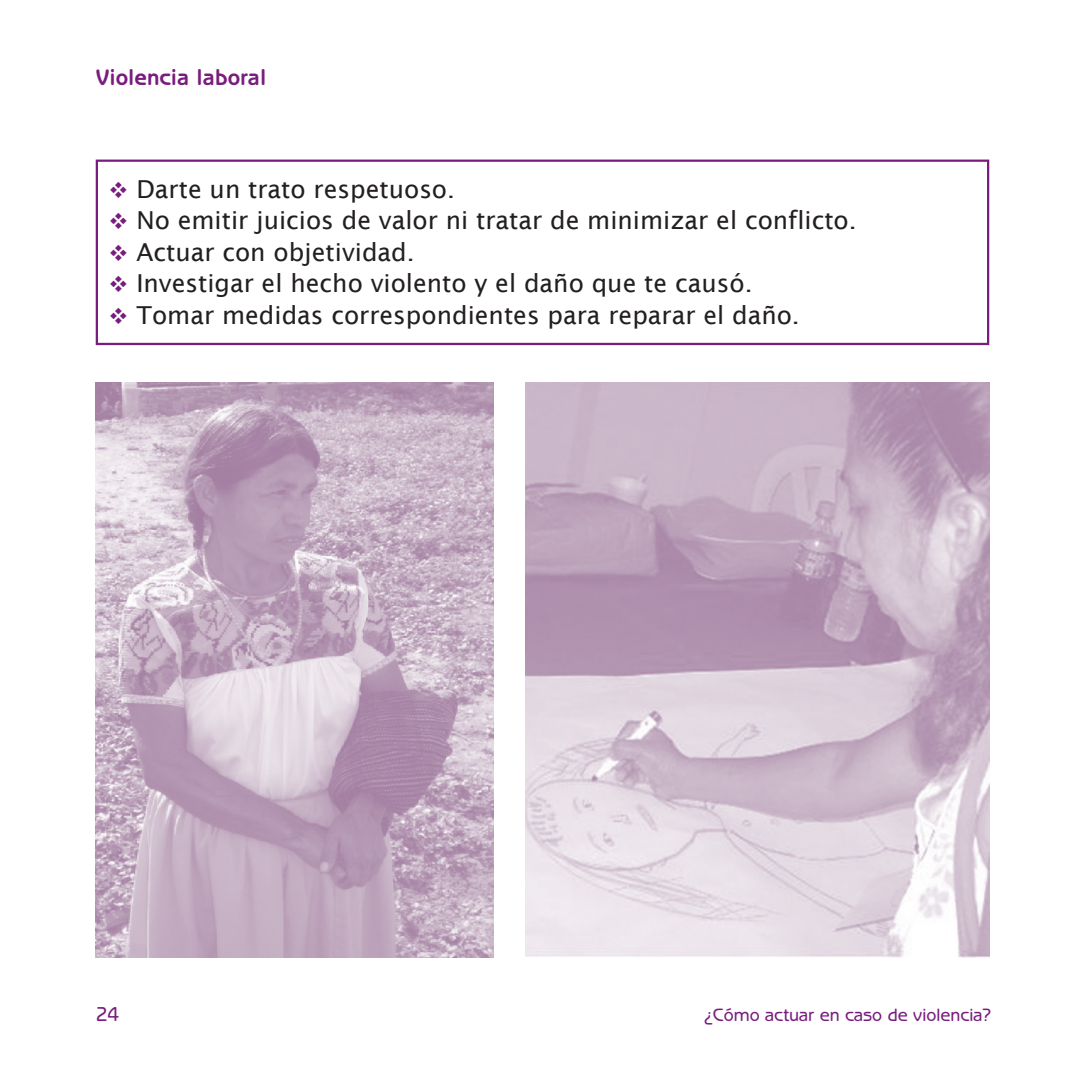
<style>
.page{position:relative;width:1085px;height:1085px;background:#fff}
.page>*{position:absolute;margin:0;border:0;box-sizing:border-box;transform-origin:0 0}
.t1{font:24.75px "Lucida Sans";color:#231f20}
.t2{font:700 22.5px "Benguiat Gothic";color:#781d7d}
.t3{font:500 20.25px "Benguiat Gothic";color:#781d7d}
.t4{font:500 18px "Benguiat Gothic";color:#781d7d}
.s1{color:#781d7d}
</style>
<div class="page">
<div style="left:96px;top:159px;width:893px;height:186px;border:2px solid #781d7d"></div>
<img style="left:96px;top:383px;width:397px;height:574px">
<img style="left:525px;top:383px;width:464px;height:574px">
<p class="t2" style="left:96px;top:65px;width:172px">Violencia laboral</p>
<p class="t1" style="left:108px;top:175px;width:348px"><span class="s1">❖</span> Darte un trato respetuoso.</p>
<p class="t1" style="left:108px;top:206px;width:749px"><span class="s1">❖</span> No emitir juicios de valor ni tratar de minimizar el conflicto.</p>
<p class="t1" style="left:108px;top:238px;width:307px"><span class="s1">❖</span> Actuar con objetividad.</p>
<p class="t1" style="left:108px;top:269px;width:645px"><span class="s1">❖</span> Investigar el hecho violento y el daño que te causó.</p>
<p class="t1" style="left:108px;top:301px;width:692px"><span class="s1">❖</span> Tomar medidas correspondientes para reparar el daño.</p>
<p class="t3" style="left:96px;top:1001px;width:25px">24</p>
<p class="t4" style="left:703px;top:1004px;width:289px">¿Cómo actuar en caso de violencia?</p>
</div>
